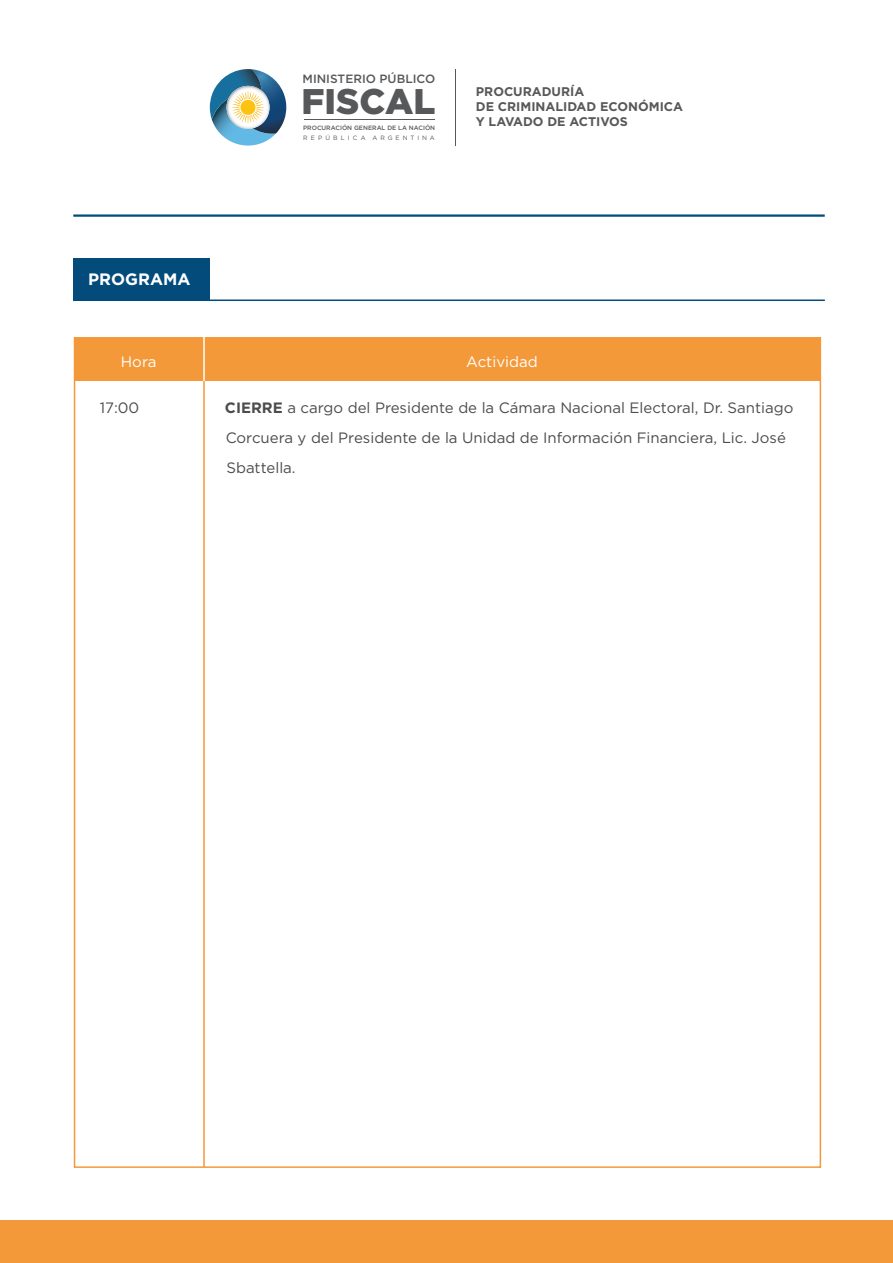
<style>
.page{position:relative;width:893px;height:1263px;background:#fff}
.page>*{position:absolute;margin:0;border:0;box-sizing:border-box;transform-origin:0 0}
.t1{font:900 35.55px "Gotham";color:#57585a}
.t2{font:700 16.5px "Gotham";color:#fff}
.t3{font:15px/30px "Gotham";color:#4b4c4d}
.t4{font:15px "Gotham";color:#fff}
.t5{font:700 12.6px/15px "Gotham";color:#57585a}
.t6{font:500 12px "Gotham";color:#57585a}
.t7{font:500 6.15px "Gotham";color:#57585a}
.t8{font:6.15px "Gotham";letter-spacing:.49em;color:#57585a}
.s1{font-weight:700}
</style>
<div class="page">
<div style="left:73px;top:258px;width:137px;height:42px;background:#034b7b"></div>
<hr style="left:73px;top:299px;width:752px;height:2px;background:#034b7b">
<div style="left:73px;top:214px;width:752px;height:3px;border:2px solid #034b7b"></div>
<div style="left:0;top:1220px;width:893px;height:43px;background:#f39939"></div>
<hr style="left:455px;top:69px;width:1px;height:76px;background:#57585a">
<svg style="left:210px;top:69px;width:76px;height:77px"></svg>
<hr style="left:304px;top:120px;width:131px;height:1px;background:#57585a">
<div style="left:75px;top:338px;width:745px;height:42px;background:#f39939"></div>
<hr style="left:203px;top:334px;width:2px;height:47px;background:#fff">
<hr style="left:203px;top:381px;width:2px;height:786px;background:#f39939">
<p class="t2" style="left:88px;top:268px;width:104px">PROGRAMA</p>
<p class="t6" style="left:303px;top:71px;width:134px">MINISTERIO PÚBLICO</p>
<h1 class="t1" style="left:301px;top:77px;width:135px">FISCAL</h1>
<p class="t7" style="left:303px;top:124px;width:134px">PROCURACIÓN GENERAL DE LA NACIÓN</p>
<p class="t8" style="left:303px;top:134px;width:133px">REPÚBLICA ARGENTINA</p>
<p class="t5" style="left:476px;top:84px;width:209px">PROCURADURÍA<br>DE CRIMINALIDAD ECONÓMICA<br>Y LAVADO DE ACTIVOS</p>
<p class="t4" style="left:121px;top:352px;width:37px">Hora</p>
<p class="t4" style="left:466px;top:352px;width:73px">Actividad</p>
<p class="t3" style="left:100px;top:392px;width:41px">17:00</p>
<p class="t3" style="left:225px;top:392px;width:570px"><span class="s1">CIERRE</span> a cargo del Presidente de la Cámara Nacional Electoral, Dr. Santiago<br>Corcuera y del Presidente de la Unidad de Información Financiera, Lic. José<br>Sbattella.</p>
</div>
